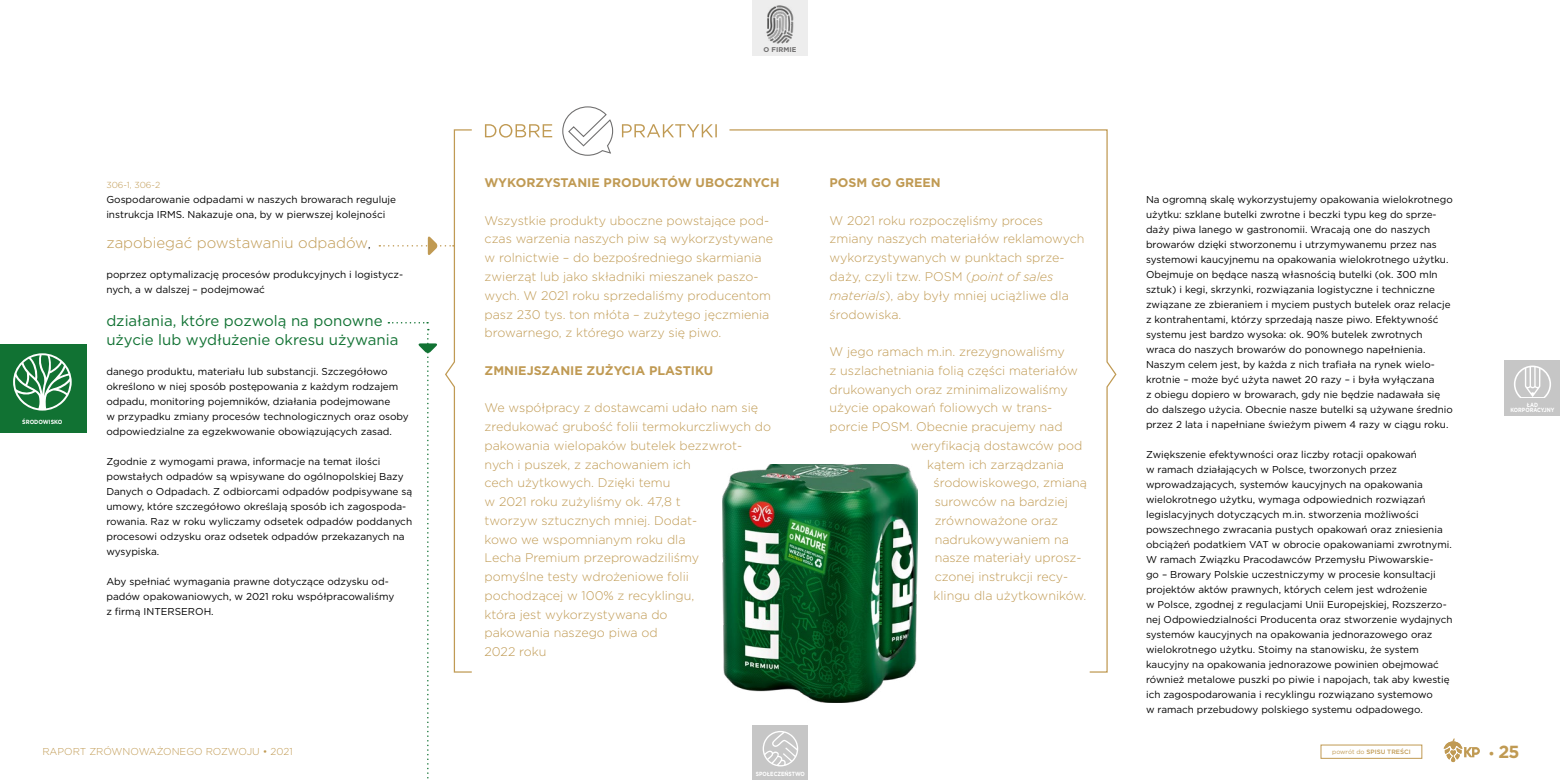
<style>
.page{position:relative;width:1560px;height:780px;background:#fff}
.page>*{position:absolute;margin:0;border:0;box-sizing:border-box;transform-origin:0 0}
.t1{font:700 17.5px "Gotham";color:#c09a53}
.t2{font:15px/18.8px "Gotham";color:#117233}
.t3{font:300 15px "Gotham";color:#c09a53}
.t4{font:300 12.5px/18.8px "Gotham";color:#c09a53}
.t5{font:700 12.5px "Gotham";color:#c09a53}
.t6{font:10px/15px "Gotham";color:#000}
.t7{font:300 10px "Gotham";color:#c09a53}
.t8{font:300 8.75px "Gotham";color:#c09a53}
.t9{font:700 6.88px "Gotham";color:#706f6f}
.t10{font:500 6.25px "Gotham";color:#c09a53}
.t11{font:700 6px/5.6px "Gotham";color:#fff;text-align:center;scale:.85 1}
.t12{font:700 6px "Gotham";color:#fff;scale:.9 1}
.s1{font-weight:400;font-size:10px;color:#000}
.s2{font-style:italic}
.s3{font-weight:400}
.s4{font-size:12.5px}
</style>
<div class="page">
<svg style="left:445px;top:129px;width:672px;height:544px"></svg>
<svg style="left:388px;top:322px;width:40px;height:1px"></svg>
<svg style="left:379px;top:236px;width:75px;height:20px"></svg>
<svg style="left:418px;top:329px;width:19px;height:450px"></svg>
<svg style="left:485px;top:106px;width:231px;height:50px"></svg>
<img style="left:722px;top:464px;width:195px;height:238px">
<svg style="left:1443px;top:738px;width:36px;height:24px"></svg>
<div style="left:752px;top:0;width:55px;height:55px;background:#ededed"></div>
<img style="left:766px;top:5px;width:28px;height:39px">
<div style="left:0;top:344px;width:87px;height:88px;background:#117233"></div>
<svg style="left:13px;top:353px;width:59px;height:57px"></svg>
<div style="left:752px;top:725px;width:55px;height:55px;background:#c6c6c6"></div>
<svg style="left:762px;top:731px;width:36px;height:35px"></svg>
<div style="left:1504px;top:361px;width:55px;height:55px;background:#c6c6c6"></div>
<svg style="left:1514px;top:365px;width:36px;height:33px"></svg>
<p class="t12" style="left:22px;top:417px;width:46px">ŚRODOWISKO</p>
<p class="t8" style="left:106px;top:179px;width:55px">306-1, 306-2</p>
<p class="t6" style="left:106px;top:191px;width:291px">Gospodarowanie odpadami w naszych browarach reguluje instrukcja IRMS. Nakazuje ona, by w pierwszej kolejności</p>
<h2 class="t3" style="left:106px;top:233px;width:266px">zapobiegać powstawaniu odpadów<span class="s1">,</span></h2>
<p class="t6" style="left:106px;top:266px;width:298px">poprzez optymalizację procesów produkcyjnych i logistycz&shy;nych, a w dalszej – podejmować</p>
<h2 class="t2" style="left:106px;top:311px;width:293px">działania, które pozwolą na ponowne użycie lub wydłużenie okresu używania</h2>
<p class="t6" style="left:106px;top:364px;width:304px">danego produktu, materiału lub substancji. Szczegółowo określono w niej sposób postępowania z każdym rodzajem odpadu, monitoring pojemników, działania podejmowane<br>w przypadku zmiany procesów technologicznych oraz osoby odpowiedzialne za egzekwowanie obowiązujących zasad.</p>
<p class="t6" style="left:106px;top:454px;width:307px">Zgodnie z wymogami prawa, informacje na temat ilości powstałych odpadów są wpisywane do ogólnopolskiej Bazy Danych o Odpadach. Z odbiorcami odpadów podpisywane są umowy, które szczegółowo określają sposób ich zagospoda&shy;rowania. Raz w roku wyliczamy odsetek odpadów poddanych procesowi odzysku oraz odsetek odpadów przekazanych na wysypiska.</p>
<p class="t6" style="left:106px;top:574px;width:289px">Aby spełniać wymagania prawne dotyczące odzysku od&shy;padów opakowaniowych, w 2021 roku współpracowaliśmy z firmą INTERSEROH.</p>
<p class="t9" style="left:763px;top:45px;width:34px">O FIRMIE</p>
<p class="t5" style="left:484px;top:174px;width:296px">WYKORZYSTANIE PRODUKTÓW UBOCZNYCH</p>
<p class="t4" style="left:484px;top:210px;width:290px">Wszystkie produkty uboczne powstające pod&shy;czas warzenia naszych piw są wykorzystywane w rolnictwie – do bezpośredniego skarmiania zwierząt lub jako składniki mieszanek paszo&shy;wych. W 2021 roku sprzedaliśmy producentom pasz 230 tys. ton młóta – zużytego jęczmienia browarnego, z którego warzy się piwo.</p>
<p class="t5" style="left:484px;top:362px;width:230px">ZMNIEJSZANIE ZUŻYCIA PLASTIKU</p>
<p class="t4" style="left:484px;top:398px;width:288px">We współpracy z dostawcami udało nam się zredukować grubość folii termokurczliwych do pakowania wielopaków butelek bezzwrot&shy;nych i puszek, z zachowaniem ich<br>cech użytkowych. Dzięki temu<br>w 2021 roku zużyliśmy ok. 47,8 t<br>tworzyw sztucznych mniej. Dodat-<br>kowo we wspomnianym roku dla<br>Lecha Premium przeprowadziliśmy<br>pomyślne testy wdrożeniowe folii<br>pochodzącej w 100% z recyklingu,<br>która jest wykorzystywana do<br>pakowania naszego piwa od<br>2022 roku</p>
<p class="t5" style="left:829px;top:174px;width:113px">POSM GO GREEN</p>
<p class="t4" style="left:829px;top:210px;width:256px">W 2021 roku rozpoczęliśmy proces zmiany naszych materiałów reklamowych wykorzystywanych w punktach sprze&shy;daży, czyli tzw. POSM (<span class="s2">point of sales materials</span>), aby były mniej uciążliwe dla środowiska.</p>
<p class="t4" style="left:829px;top:342px;width:237px">W jego ramach m.in. zrezygnowaliśmy</p>
<p class="t4" style="left:829px;top:360px;width:250px">z uszlachetniania folią części materiałów</p>
<p class="t4" style="left:829px;top:379px;width:240px">drukowanych oraz zminimalizowaliśmy</p>
<p class="t4" style="left:829px;top:398px;width:224px">użycie opakowań foliowych w trans-</p>
<p class="t4" style="left:829px;top:417px;width:234px">porcie POSM. Obecnie pracujemy nad</p>
<p class="t4" style="left:910px;top:435px;width:173px">weryfikacją dostawców pod</p>
<p class="t4" style="left:927px;top:454px;width:138px">kątem ich zarządzania</p>
<p class="t4" style="left:933px;top:473px;width:155px">środowiskowego, zmianą</p>
<p class="t4" style="left:934px;top:492px;width:135px">surowców na bardziej</p>
<p class="t4" style="left:934px;top:510px;width:125px">zrównoważone oraz</p>
<p class="t4" style="left:934px;top:529px;width:136px">nadrukowywaniem na</p>
<p class="t4" style="left:934px;top:548px;width:148px">nasze materiały uprosz-</p>
<p class="t4" style="left:934px;top:567px;width:135px">czonej instrukcji recy-</p>
<p class="t4" style="left:933px;top:585px;width:154px">klingu dla użytkowników.</p>
<p class="t6" style="left:1145px;top:191px;width:308px">Na ogromną skalę wykorzystujemy opakowania wielokrotnego użytku: szklane butelki zwrotne i beczki typu keg do sprze&shy;daży piwa lanego w gastronomii. Wracają one do naszych browarów dzięki stworzonemu i utrzymywanemu przez nas systemowi kaucyjnemu na opakowania wielokrotnego użytku.<br>Obejmuje on będące naszą własnością butelki (ok. 300 mln sztuk) i kegi, skrzynki, rozwiązania logistyczne i techniczne związane ze zbieraniem i myciem pustych butelek oraz relacje z kontrahentami, którzy sprzedają nasze piwo. Efektywność systemu jest bardzo wysoka: ok. 90% butelek zwrotnych wraca do naszych browarów do ponownego napełnienia.<br>Naszym celem jest, by każda z nich trafiała na rynek wielo&shy;krotnie – może być użyta nawet 20 razy – i była wyłączana<br>z obiegu dopiero w browarach, gdy nie będzie nadawała się do dalszego użycia. Obecnie nasze butelki są używane średnio przez 2 lata i napełniane świeżym piwem 4 razy w ciągu roku.</p>
<p class="t6" style="left:1145px;top:446px;width:308px">Zwiększenie efektywności oraz liczby rotacji opakowań<br>w ramach działających w Polsce, tworzonych przez wprowadzających, systemów kaucyjnych na opakowania wielokrotnego użytku, wymaga odpowiednich rozwiązań legislacyjnych dotyczących m.in. stworzenia możliwości powszechnego zwracania pustych opakowań oraz zniesienia obciążeń podatkiem VAT w obrocie opakowaniami zwrotnymi.<br>W ramach Związku Pracodawców Przemysłu Piwowarskie-<br>go – Browary Polskie uczestniczymy w procesie konsultacji projektów aktów prawnych, których celem jest wdrożenie<br>w Polsce, zgodnej z regulacjami Unii Europejskiej, Rozszerzo&shy;nej Odpowiedzialności Producenta oraz stworzenie wydajnych systemów kaucyjnych na opakowania jednorazowego oraz wielokrotnego użytku. Stoimy na stanowisku, że system kaucyjny na opakowania jednorazowe powinien obejmować również metalowe puszki po piwie i napojach, tak aby kwestię ich zagospodarowania i recyklingu rozwiązano systemowo<br>w ramach przebudowy polskiego systemu odpadowego.</p>
<p class="t11" style="left:1510px;top:401px;width:53px">ŁAD<br>KORPORACYJNY</p>
<p class="t7" style="left:42px;top:744px;width:252px">RAPORT ZRÓWNOWAŻONEGO ROZWOJU • 2021</p>
<p class="t10" style="left:1331px;top:747px;width:80px"><span class="s3">powrót do</span> SPISU TREŚCI</p>
<h1 class="t1" style="left:1488px;top:740px;width:32px"><span class="s4">•</span> 25</h1>
<p class="t11" style="left:756px;top:770px;width:59px">SPOŁECZEŃSTWO</p>
</div>
